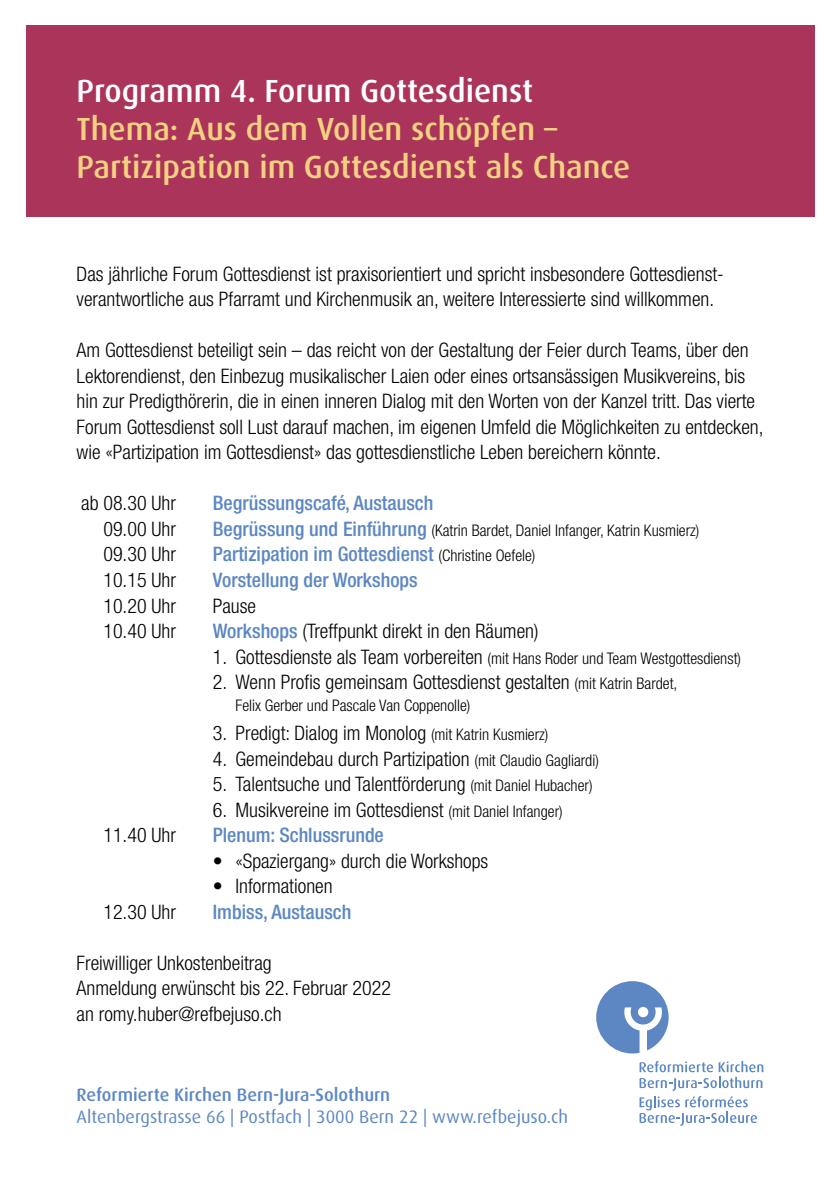
<style>
.page{position:relative;width:840px;height:1191px;background:#fff}
.page>*{position:absolute;margin:0;border:0;box-sizing:border-box;transform-origin:0 0}
.t1{font:500 32px/38.2px "Dax";color:#f3d181}
.t2{font:500 32px "Dax";color:#fff}
.t3{font:300 condensed 20px/25.6px "Helvetica Neue LT Std";color:#000}
.t4{font:500 condensed 20px "Helvetica Neue LT Std";color:#5c87c2}
.t5{font:18px "Dax";color:#5c87c2}
.t6{font:500 18px "Dax";color:#5c87c2}
.t7{font:300 condensed 16px "Helvetica Neue LT Std";color:#000}
.s1{font-weight:500;font-size:20px;color:#5c87c2}
.s2{font-weight:300;font-size:16px;color:#000}
.s3{font-weight:500;color:#5c87c2}
.s4{font-size:20px}
.s5{font-size:16px}
</style>
<div class="page">
<div style="left:26px;top:26px;width:788px;height:191px;background:#ab345b"></div>
<svg style="left:596px;top:981px;width:72px;height:72px"></svg>
<svg style="left:639px;top:1061px;width:124px;height:65px"></svg>
<h1 class="t2" style="left:77px;top:73px;width:458px">Programm 4. Forum Gottesdienst</h1>
<h1 class="t1" style="left:77px;top:110px;width:555px">Thema: Aus dem Vollen schöpfen –<br>Partizipation im Gottesdienst als Chance</h1>
<p class="t3" style="left:77px;top:261px;width:648px">Das jährliche Forum Gottesdienst ist praxisorientiert und spricht insbesondere Gottesdienst&shy;verantwortliche aus Pfarramt und Kirchenmusik an, weitere Interessierte sind willkommen.</p>
<p class="t3" style="left:77px;top:337px;width:688px">Am Gottesdienst beteiligt sein – das reicht von der Gestaltung der Feier durch Teams, über den Lektorendienst, den Einbezug musikalischer Laien oder eines ortsansässigen Musikvereins, bis hin zur Predigthörerin, die in einen inneren Dialog mit den Worten von der Kanzel tritt. Das vierte Forum Gottesdienst soll Lust darauf machen, im eigenen Umfeld die Möglichkeiten zu entdecken, wie «Partizipation im Gottesdienst» das gottesdienstliche Leben bereichern könnte.</p>
<p class="t3" style="left:81px;top:490px;width:96px">ab 08.30 Uhr</p>
<p class="t4" style="left:213px;top:491px;width:222px">Begrüssungscafé, Austausch</p>
<p class="t3" style="left:103px;top:516px;width:74px">09.00 Uhr</p>
<p class="t7" style="left:213px;top:521px;width:488px"><span class="s1">Begrüssung und Einführung</span> (Katrin Bardet, Daniel Infanger, Katrin Kusmierz)</p>
<p class="t3" style="left:103px;top:541px;width:74px">09.30 Uhr</p>
<p class="t4" style="left:213px;top:542px;width:324px">Partizipation im Gottesdienst <span class="s2">(Christine Oefele)</span></p>
<p class="t3" style="left:103px;top:567px;width:74px">10.15 Uhr</p>
<p class="t4" style="left:213px;top:568px;width:206px">Vorstellung der Workshops</p>
<p class="t3" style="left:103px;top:592px;width:74px">10.20 Uhr</p>
<p class="t3" style="left:213px;top:592px;width:45px">Pause</p>
<p class="t3" style="left:103px;top:618px;width:74px">10.40 Uhr</p>
<p class="t3" style="left:213px;top:618px;width:327px"><span class="s3">Workshops</span> (Treffpunkt direkt in den Räumen)</p>
<p class="t7" style="left:213px;top:648px;width:529px"><span class="s4">1. Gottesdienste als Team vorbereiten</span> (mit Hans Roder und Team Westgottesdienst)</p>
<p class="t3" style="left:213px;top:669px;width:466px">2. Wenn Profis gemeinsam Gottesdienst gestalten <span class="s5">(mit Katrin Bardet,</span></p>
<p class="t7" style="left:235px;top:695px;width:236px">Felix Gerber und Pascale Van Coppenolle)</p>
<p class="t3" style="left:213px;top:720px;width:337px">3. Predigt: Dialog im Monolog <span class="s5">(mit Katrin Kusmierz)</span></p>
<p class="t3" style="left:213px;top:745px;width:387px">4. Gemeindebau durch Partizipation <span class="s5">(mit Claudio Gagliardi)</span></p>
<p class="t3" style="left:213px;top:771px;width:381px">5. Talentsuche und Talentförderung <span class="s5">(mit Daniel Hubacher)</span></p>
<p class="t3" style="left:213px;top:796px;width:351px">6. Musikvereine im Gottesdienst <span class="s5">(mit Daniel Infanger)</span></p>
<p class="t3" style="left:103px;top:822px;width:74px">11.40 Uhr</p>
<p class="t4" style="left:213px;top:823px;width:172px">Plenum: Schlussrunde</p>
<p class="t3" style="left:213px;top:847px;width:277px">• «Spaziergang» durch die Workshops</p>
<p class="t3" style="left:213px;top:873px;width:121px">• Informationen</p>
<p class="t3" style="left:103px;top:898px;width:74px">12.30 Uhr</p>
<p class="t4" style="left:213px;top:899px;width:140px">Imbiss, Austausch</p>
<p class="t3" style="left:77px;top:949px;width:316px">Freiwilliger Unkostenbeitrag<br>Anmeldung erwünscht bis 22. Februar 2022 an romy.huber@refbejuso.ch</p>
<p class="t6" style="left:77px;top:1084px;width:315px">Reformierte Kirchen Bern-Jura-Solothurn</p>
<p class="t5" style="left:77px;top:1106px;width:493px">Altenbergstrasse 66 | Postfach | 3000 Bern 22 | www.refbejuso.ch</p>
</div>
